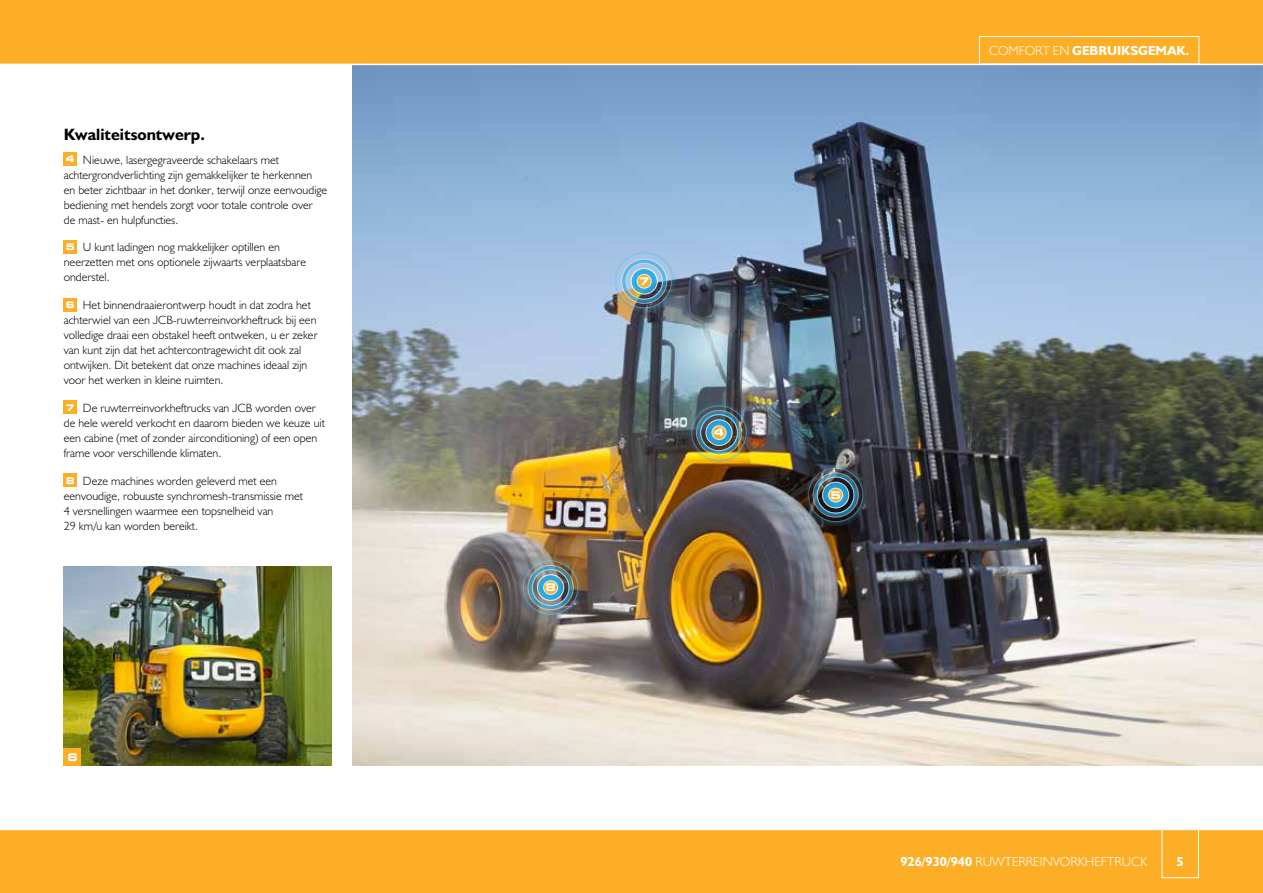
<style>
.page{position:relative;width:1263px;height:893px;background:#fff}
.page>*{position:absolute;margin:0;border:0;box-sizing:border-box;transform-origin:0 0}
.t1{font:16.5px "JCB Bold";color:#000}
.t2{font:13.2px "JCB Light";color:#fff}
.t3{font:13.2px "JCB Bold";color:#fff}
.t4{font:12px/15px "JCB Light";color:#000}
.t5{font:700 expanded 10.5px "Square 721 BT";color:#fff}
.s1{font-family:"Square 721 BT";font-weight:700;font-stretch:expanded;font-size:9.15px;color:#fff}
.s2{font-family:"JCB Light"}
.s3{font-family:"JCB Bold"}
</style>
<div class="page">
<img style="left:353px;top:65px;width:910px;height:700px">
<div style="left:0;top:0;width:1263px;height:64px;background:#fcaf26"></div>
<div style="left:0;top:829px;width:1263px;height:64px;background:#fcaf26"></div>
<hr style="left:0;top:829px;width:1263px;height:1px;background:#fff">
<div style="left:64px;top:152px;width:13px;height:14px;background:#fcaf26"></div>
<div style="left:64px;top:240px;width:13px;height:13px;background:#fcaf26"></div>
<div style="left:64px;top:298px;width:13px;height:13px;background:#fcaf26"></div>
<div style="left:64px;top:401px;width:13px;height:13px;background:#fcaf26"></div>
<div style="left:64px;top:473px;width:13px;height:14px;background:#fcaf26"></div>
<div style="left:1162px;top:819px;width:37px;height:59px;border:1px solid #fff"></div>
<div style="left:979px;top:36px;width:220px;height:28px;border:1px solid #fff"></div>
<img style="left:64px;top:567px;width:268px;height:198px">
<div style="left:64px;top:748px;width:17px;height:17px;background:#fcaf26"></div>
<img style="left:687px;top:401px;width:64px;height:63px">
<img style="left:612px;top:250px;width:64px;height:63px">
<img style="left:803px;top:463px;width:65px;height:64px">
<img style="left:518px;top:556px;width:65px;height:63px">
<h1 class="t1" style="left:64px;top:124px;width:143px">Kwaliteitsontwerp.</h1>
<p class="t4" style="left:64px;top:152px;width:265px"><span class="s1">4</span> Nieuwe, lasergegraveerde schakelaars met achtergrondverlichting zijn gemakkelijker te herkennen<br>en beter zichtbaar in het donker, terwijl onze eenvoudige bediening met hendels zorgt voor totale controle over de mast- en hulpfuncties.</p>
<p class="t4" style="left:64px;top:240px;width:244px"><span class="s1">5</span> U kunt ladingen nog makkelijker optillen en neerzetten met ons optionele zijwaarts verplaatsbare onderstel.</p>
<p class="t4" style="left:64px;top:297px;width:255px"><span class="s1">6</span> Het binnendraaierontwerp houdt in dat zodra het achterwiel van een JCB-ruwterreinvorkheftruck bij een volledige draai een obstakel heeft ontweken, u er zeker van kunt zijn dat het achtercontragewicht dit ook zal ontwijken. Dit betekent dat onze machines ideaal zijn voor het werken in kleine ruimten.</p>
<p class="t4" style="left:64px;top:400px;width:263px"><span class="s1">7</span> De ruwterreinvorkheftrucks van JCB worden over de hele wereld verkocht en daarom bieden we keuze uit een cabine (met of zonder airconditioning) of een open frame voor verschillende klimaten.</p>
<p class="t4" style="left:64px;top:473px;width:241px"><span class="s1">8</span> Deze machines worden geleverd met een eenvoudige, robuuste synchromesh-transmissie met 4 versnellingen waarmee een topsnelheid van<br>29 km/u kan worden bereikt.</p>
<p class="t5" style="left:67px;top:751px;width:12px">6</p>
<p class="t5" style="left:545px;top:581px;width:12px">8</p>
<p class="t5" style="left:639px;top:275px;width:12px">7</p>
<p class="t5" style="left:714px;top:426px;width:12px">4</p>
<p class="t3" style="left:989px;top:43px;width:201px"><span class="s2">COMFORT EN</span> GEBRUIKSGEMAK.</p>
<p class="t5" style="left:830px;top:489px;width:12px">5</p>
<p class="t2" style="left:900px;top:853px;width:248px"><span class="s3">926/930/940</span> RUWTERREINVORKHEFTRUCK</p>
<p class="t3" style="left:1176px;top:853px;width:9px">5</p>
</div>
